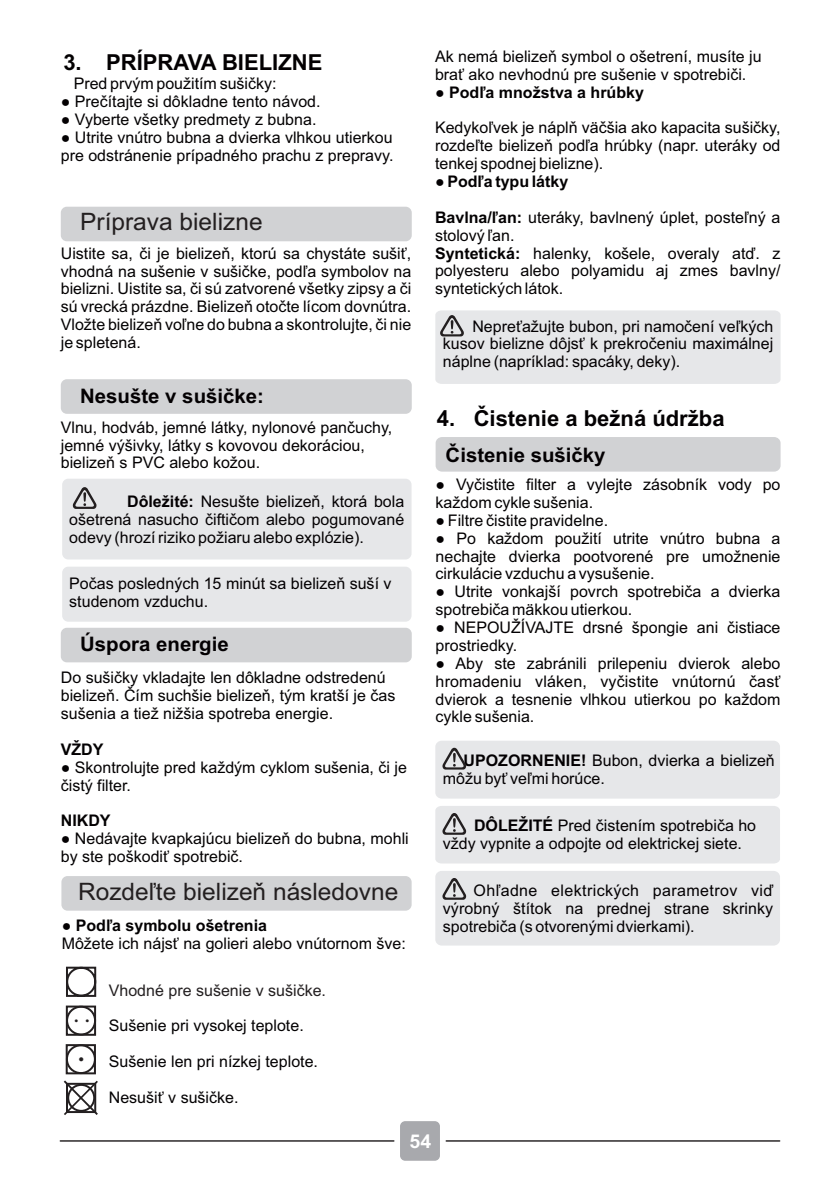
<style>
.page{position:relative;width:840px;height:1191px;background:#fff}
.page>*{position:absolute;margin:0;border:0;box-sizing:border-box;transform-origin:0 0}
.t1{font:30.4px "Georgia";color:#231f20}
.t2{font:24px "Arial";color:#231f20}
.t3{font:700 22px "Arial";color:#030002}
.t4{font:21.2px "Georgia";color:#231f20}
.t5{font:700 20px "Arial";color:#030002}
.t6{font:700 19px "Arial";color:#fff}
.t7{font:16px/17.8px "Arial";color:#030002}
.t8{font:700 16px "Arial";color:#030002}
.t9{font:16px "Arial";color:#231f20}
.s1{font-weight:700}
</style>
<div class="page">
<hr style="left:60px;top:1140px;width:333px;height:1px;background:#231f20">
<hr style="left:446px;top:1140px;width:333px;height:1px;background:#231f20">
<div style="left:400px;top:1121px;width:39px;height:39px;background:#a8a9ad;border-radius:5px"></div>
<div style="left:61px;top:207px;width:350px;height:34px;background:#d1d2d4;border-radius:6px"></div>
<div style="left:61px;top:379px;width:350px;height:35px;background:#d1d2d4;border-radius:6px"></div>
<div style="left:62px;top:479px;width:349px;height:80px;background:#e6e7e9;border-radius:6px"></div>
<svg style="left:73px;top:487px;width:23px;height:22px"></svg>
<div style="left:62px;top:566px;width:349px;height:55px;background:#e6e7e9;border-radius:6px"></div>
<div style="left:61px;top:628px;width:350px;height:34px;background:#d1d2d4;border-radius:6px"></div>
<svg style="left:66px;top:966px;width:31px;height:31px"></svg>
<div style="left:66px;top:1005px;width:30px;height:30px;border:2px solid #231f20"></div>
<div style="left:66px;top:1005px;width:30px;height:30px;border:2px solid #231f20;border-radius:50%"></div>
<div style="left:66px;top:1044px;width:30px;height:30px;border:2px solid #231f20"></div>
<div style="left:66px;top:1044px;width:30px;height:30px;border:2px solid #231f20;border-radius:50%"></div>
<svg style="left:63px;top:1080px;width:35px;height:35px"></svg>
<div style="left:61px;top:876px;width:350px;height:34px;background:#d1d2d4;border-radius:6px"></div>
<div style="left:435px;top:310px;width:345px;height:74px;background:#e6e7e9"></div>
<div style="left:435px;top:740px;width:344px;height:58px;background:#e6e7e9;border-radius:6px"></div>
<svg style="left:442px;top:747px;width:24px;height:22px"></svg>
<div style="left:435px;top:806px;width:344px;height:57px;background:#e6e7e9"></div>
<div style="left:435px;top:871px;width:344px;height:74px;background:#e6e7e9;border-radius:6px"></div>
<svg style="left:442px;top:878px;width:24px;height:21px"></svg>
<div style="left:435px;top:437px;width:345px;height:34px;background:#d1d2d4;border-radius:6px"></div>
<h3 class="t3" style="left:63px;top:54px;width:260px">3. PRÍPRAVA BIELIZNE</h3>
<p class="t7" style="left:74px;top:76px;width:204px">Pred prvým použitím sušičky:</p>
<p class="t7" style="left:61px;top:94px;width:261px">● Prečítajte si dôkladne tento návod.</p>
<p class="t7" style="left:61px;top:112px;width:257px">● Vyberte všetky predmety z bubna.</p>
<p class="t7" style="left:61px;top:130px;width:334px">● Utrite vnútro bubna a dvierka vlhkou utierkou pre odstránenie prípadného prachu z prepravy.</p>
<h2 class="t2" style="left:80px;top:213px;width:184px">Príprava bielizne</h2>
<p class="t7" style="left:61px;top:246px;width:352px;text-align:justify">Uistite sa, či je bielizeň, ktorú sa chystáte sušiť, vhodná na sušenie v sušičke, podľa symbolov na bielizni. Uistite sa, či sú zatvorené všetky zipsy a či sú vrecká prázdne. Bielizeň otočte lícom dovnútra.<br>Vložte bielizeň voľne do bubna a skontrolujte, či nie je spletená.</p>
<p class="t5" style="left:80px;top:388px;width:185px">Nesušte v sušičke:</p>
<p class="t7" style="left:61px;top:419px;width:333px">Vlnu, hodváb, jemné látky, nylonové pančuchy, jemné výšivky, látky s kovovou dekoráciou, bielizeň s PVC alebo kožou.</p>
<p class="t7" style="left:69px;top:494px;width:336px;text-align:justify;text-indent:58px"><span class="s1">Dôležité:</span> Nesušte bielizeň, ktorá bola ošetrená nasucho čiftičom alebo pogumované odevy (hrozí riziko požiaru alebo explózie).</p>
<p class="t7" style="left:69px;top:576px;width:323px">Počas posledných 15 minút sa bielizeň suší v studenom vzduchu.</p>
<p class="t5" style="left:80px;top:637px;width:150px">Úspora energie</p>
<p class="t7" style="left:61px;top:670px;width:336px">Do sušičky vkladajte len dôkladne odstredenú bielizeň. Čím suchšie bielizeň, tým kratší je čas sušenia a tiež nižšia spotreba energie.</p>
<p class="t8" style="left:61px;top:743px;width:44px">VŽDY</p>
<p class="t7" style="left:61px;top:760px;width:347px">● Skontrolujte pred každým cyklom sušenia, či je čistý filter.</p>
<p class="t8" style="left:61px;top:815px;width:51px">NIKDY</p>
<p class="t7" style="left:61px;top:831px;width:349px">● Nedávajte kvapkajúcu bielizeň do bubna, mohli by ste poškodiť spotrebič.</p>
<h2 class="t2" style="left:78px;top:883px;width:321px">Rozdeľte bielizeň následovne</h2>
<p class="t8" style="left:62px;top:919px;width:207px">● Podľa symbolu ošetrenia</p>
<p class="t7" style="left:62px;top:936px;width:345px">Môžete ich nájsť na golieri alebo vnútornom šve:</p>
<p class="t9" style="left:109px;top:984px;width:218px">Vhodné pre sušenie v sušičke.</p>
<p class="t7" style="left:109px;top:1018px;width:196px">Sušenie pri vysokej teplote.</p>
<p class="t7" style="left:109px;top:1054px;width:210px">Sušenie len pri nízkej teplote.</p>
<p class="t7" style="left:109px;top:1090px;width:131px">Nesušiť v sušičke.</p>
<h3 class="t4" style="left:74px;top:1005px;width:18px">. .</h3>
<h1 class="t1" style="left:77px;top:1038px;width:10px">.</h1>
<p class="t7" style="left:435px;top:49px;width:328px">Ak nemá bielizeň symbol o ošetrení, musíte ju brať ako nevhodnú pre sušenie v spotrebiči.</p>
<p class="t8" style="left:435px;top:86px;width:210px">● Podľa množstva a hrúbky</p>
<p class="t7" style="left:435px;top:120px;width:347px;text-align:justify">Kedykoľvek je náplň väčšia ako kapacita sušičky, rozdeľte bielizeň podľa hrúbky (napr. uteráky od tenkej spodnej bielizne).</p>
<p class="t8" style="left:435px;top:175px;width:135px">● Podľa typu látky</p>
<p class="t7" style="left:435px;top:210px;width:347px"><span class="s1">Bavlna/ľan:</span> uteráky, bavlnený úplet, posteľný a stolový ľan.<br><span class="s1">Syntetická:</span> halenky, košele, overaly atď. z polyesteru alebo polyamidu aj zmes bavlny/ syntetických látok.</p>
<p class="t7" style="left:442px;top:318px;width:332px;text-align:justify;text-indent:29px">Nepreťažujte bubon, pri namočení veľkých kusov bielizne dôjsť k prekročeniu maximálnej náplne (napríklad: spacáky, deky).</p>
<h3 class="t3" style="left:436px;top:410px;width:289px">4. Čistenie a bežná údržba</h3>
<p class="t5" style="left:445px;top:447px;width:161px">Čistenie sušičky</p>
<p class="t7" style="left:435px;top:477px;width:346px">● Vyčistite filter a vylejte zásobník vody po každom cykle sušenia.</p>
<p class="t7" style="left:435px;top:513px;width:174px">● Filtre čistite pravidelne.</p>
<p class="t7" style="left:435px;top:530px;width:346px;text-align:justify">● Po každom použití utrite vnútro bubna a nechajte dvierka pootvorené pre umožnenie cirkulácie vzduchu a vysušenie.</p>
<p class="t7" style="left:435px;top:584px;width:346px">● Utrite vonkajší povrch spotrebiča a dvierka spotrebiča mäkkou utierkou.</p>
<p class="t7" style="left:435px;top:620px;width:346px">● NEPOUŽÍVAJTE drsné špongie ani čistiace prostriedky.</p>
<p class="t7" style="left:435px;top:656px;width:346px;text-align:justify">● Aby ste zabránili prilepeniu dvierok alebo hromadeniu vláken, vyčistite vnútornú časť dvierok a tesnenie vlhkou utierkou po každom cykle sušenia.</p>
<p class="t7" style="left:442px;top:753px;width:333px;text-indent:21px"><span class="s1">UPOZORNENIE!</span> Bubon, dvierka a bielizeň môžu byť veľmi horúce.</p>
<p class="t7" style="left:442px;top:818px;width:314px;text-indent:31px"><span class="s1">DÔLEŽITÉ</span> Pred čistením spotrebiča ho vždy vypnite a odpojte od elektrickej siete.</p>
<p class="t7" style="left:442px;top:883px;width:332px;text-align:justify;text-indent:31px">Ohľadne elektrických parametrov viď výrobný štítok na prednej strane skrinky spotrebiča (s otvorenými dvierkami).</p>
<p class="t6" style="left:409px;top:1134px;width:23px">54</p>
</div>
